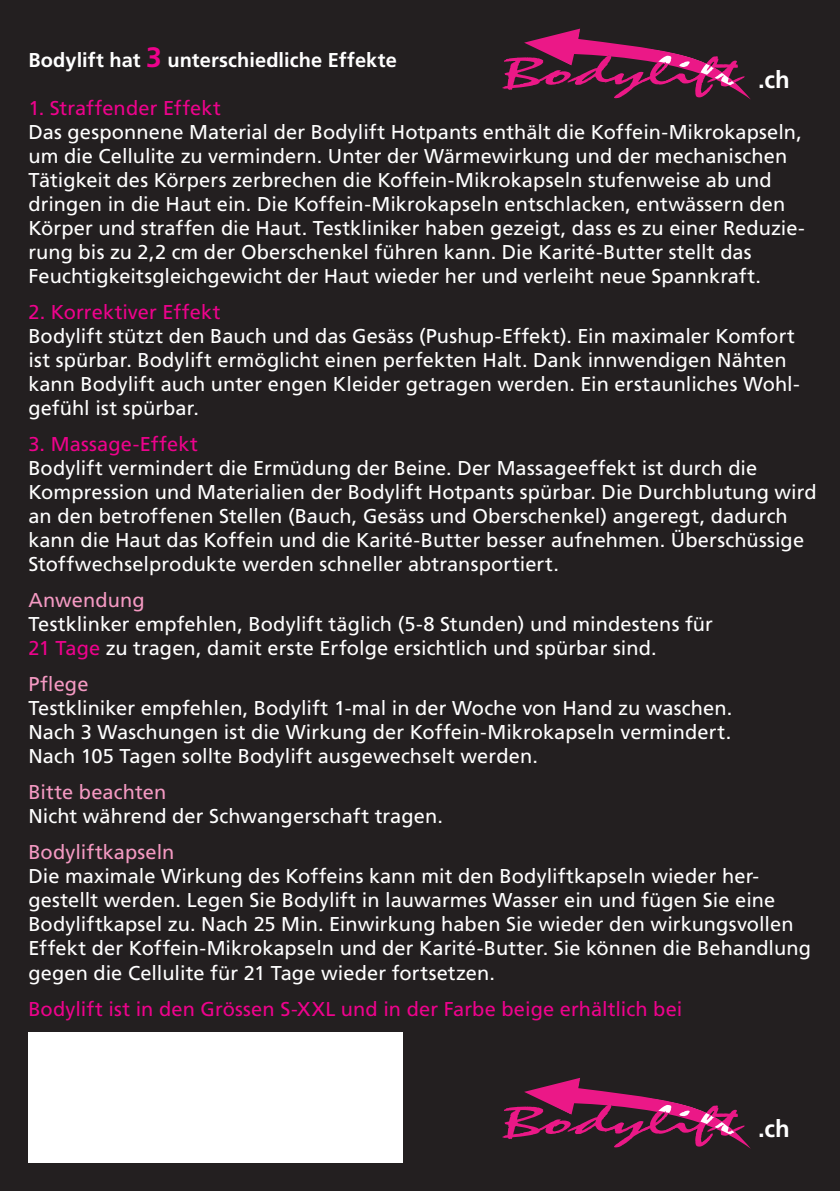
<style>
.page{position:relative;width:840px;height:1191px;background:#fff}
.page>*{position:absolute;margin:0;border:0;box-sizing:border-box;transform-origin:0 0}
.t1{font:700 24px "Frutiger";color:#fff}
.t2{font:20px/24px "Frutiger";letter-spacing:.005em;color:#fff}
.t3{font:20px "Frutiger";letter-spacing:.005em;color:#ed028c}
.t4{font:20px "Frutiger";letter-spacing:.005em;color:#f499c2}
.t5{font:700 20px "Frutiger";letter-spacing:.005em;color:#fff}
.s1{font-size:28px;color:#ed028c}
.s2{color:#ed028c}
</style>
<div class="page">
<div style="left:0;top:0;width:839px;height:1191px;background:#231f20"></div>
<div style="left:28px;top:1032px;width:375px;height:130px;background:#fff"></div>
<svg style="left:502px;top:29px;width:248px;height:70px"></svg>
<svg style="left:502px;top:1078px;width:248px;height:70px"></svg>
<p class="t5" style="left:28px;top:48px;width:370px">Bodylift hat <span class="s1">3</span> unterschiedliche Effekte</p>
<p class="t3" style="left:28px;top:96px;width:194px">1. Straffender Effekt</p>
<p class="t2" style="left:28px;top:120px;width:777px">Das gesponnene Material der Bodylift Hotpants enthält die Koffein-Mikrokapseln, um die Cellulite zu vermindern. Unter der Wärmewirkung und der mechanischen Tätigkeit des Körpers zerbrechen die Koffein-Mikrokapseln stufenweise ab und dringen in die Haut ein. Die Koffein-Mikrokapseln entschlacken, entwässern den Körper und straffen die Haut. Testkliniker haben gezeigt, dass es zu einer Reduzie&shy;rung bis zu 2,2 cm der Oberschenkel führen kann. Die Karité-Butter stellt das Feuchtigkeitsgleichgewicht der Haut wieder her und verleiht neue Spannkraft.</p>
<p class="t3" style="left:28px;top:300px;width:193px">2. Korrektiver Effekt</p>
<p class="t2" style="left:28px;top:324px;width:772px">Bodylift stützt den Bauch und das Gesäss (Pushup-Effekt). Ein maximaler Komfort ist spürbar. Bodylift ermöglicht einen perfekten Halt. Dank innwendigen Nähten kann Bodylift auch unter engen Kleider getragen werden. Ein erstaunliches Wohl&shy;gefühl ist spürbar.</p>
<p class="t3" style="left:28px;top:432px;width:171px">3. Massage-Effekt</p>
<p class="t2" style="left:28px;top:456px;width:789px">Bodylift vermindert die Ermüdung der Beine. Der Massageeffekt ist durch die Kompression und Materialien der Bodylift Hotpants spürbar. Die Durchblutung wird an den betroffenen Stellen (Bauch, Gesäss und Oberschenkel) angeregt, dadurch kann die Haut das Koffein und die Karité-Butter besser aufnehmen. Überschüssige Stoffwechselprodukte werden schneller abtransportiert.</p>
<p class="t4" style="left:28px;top:588px;width:118px">Anwendung</p>
<p class="t2" style="left:28px;top:612px;width:685px">Testklinker empfehlen, Bodylift täglich (5-8 Stunden) und mindestens für<br><span class="s2">21 Tage</span> zu tragen, damit erste Erfolge ersichtlich und spürbar sind.</p>
<p class="t4" style="left:28px;top:672px;width:62px">Pflege</p>
<p class="t2" style="left:28px;top:696px;width:705px;text-align:justify">Testkliniker empfehlen, Bodylift 1-mal in der Woche von Hand zu waschen.<br>Nach 3 Waschungen ist die Wirkung der Koffein-Mikrokapseln vermindert.<br>Nach 105 Tagen sollte Bodylift ausgewechselt werden.</p>
<p class="t4" style="left:28px;top:780px;width:139px">Bitte beachten</p>
<p class="t2" style="left:28px;top:804px;width:416px">Nicht während der Schwangerschaft tragen.</p>
<p class="t4" style="left:28px;top:840px;width:147px">Bodyliftkapseln</p>
<p class="t2" style="left:28px;top:864px;width:783px">Die maximale Wirkung des Koffeins kann mit den Bodyliftkapseln wieder her&shy;gestellt werden. Legen Sie Bodylift in lauwarmes Wasser ein und fügen Sie eine Bodyliftkapsel zu. Nach 25 Min. Einwirkung haben Sie wieder den wirkungsvollen Effekt der Koffein-Mikrokapseln und der Karité-Butter. Sie können die Behandlung gegen die Cellulite für 21 Tage wieder fortsetzen.</p>
<p class="t3" style="left:28px;top:996px;width:655px">Bodylift ist in den Grössen S-XXL und in der Farbe beige erhältlich bei</p>
<p class="t1" style="left:757px;top:65px;width:33px">.ch</p>
<p class="t1" style="left:757px;top:1114px;width:33px">.ch</p>
</div>
